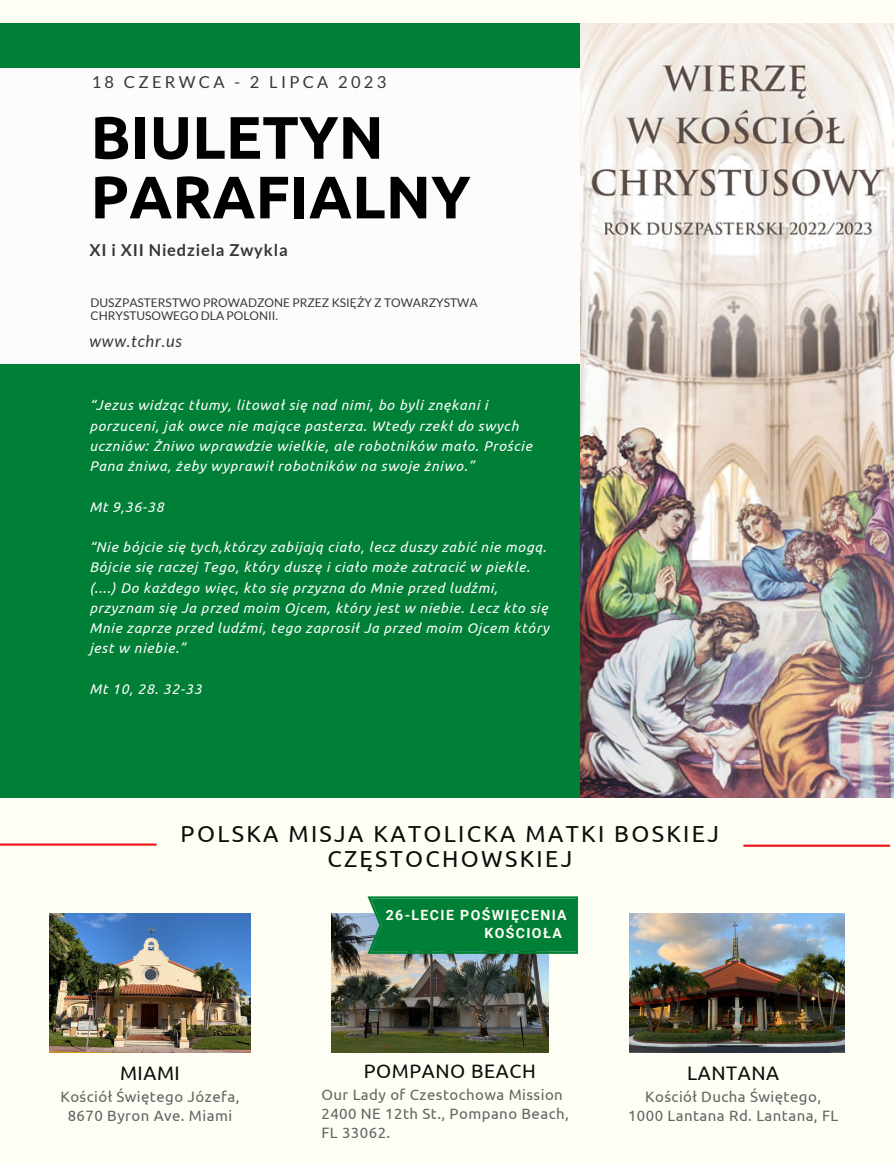
<style>
.page{position:relative;width:894px;height:1165px;background:#fff}
.page>*{position:absolute;margin:0;border:0;box-sizing:border-box;transform-origin:0 0}
.t1{font:700 60px "Ubuntu";color:#000}
.t2{font:23.1px/24.8px "Ubuntu";letter-spacing:.1em;color:#0c0e0c;text-align:center}
.t3{font:19.5px "Ubuntu";letter-spacing:.03em;color:#0c0e0c}
.t4{font:700 16.5px "Lato";letter-spacing:.05em;color:#373737}
.t5{font:16.5px "Lato";letter-spacing:.2em;color:#373737}
.t6{font:italic 16.5px "Lato";letter-spacing:.05em;color:#373737}
.t7{font:15px/19px "Ubuntu";letter-spacing:.03em;color:#646464}
.t8{font:italic 14.1px/20.2px "Ubuntu";letter-spacing:.05em;color:#fcfcfc}
.t9{font:700 14.1px/17.5px "Roboto";letter-spacing:.1em;color:#fffef5}
.t10{font:12px/12.9px "Lato";color:#373737}
</style>
<div class="page">
<div style="left:0;top:0;width:894px;height:1164px;background:#fffef5"></div>
<img style="left:579px;top:24px;width:315px;height:773px">
<div style="left:0;top:24px;width:579px;height:773px;background:#008037"></div>
<div style="left:0;top:68px;width:579px;height:296px;background:#fcfcfc"></div>
<img style="left:50px;top:913px;width:200px;height:139px">
<img style="left:630px;top:913px;width:214px;height:139px">
<img style="left:332px;top:913px;width:217px;height:139px">
<hr style="left:744px;top:844px;width:145px;height:2px;background:#ed1d24">
<hr style="left:0;top:843px;width:156px;height:2px;background:#ed1d24">
<svg style="left:367px;top:896px;width:211px;height:57px;background:#08833e"></svg>
<p class="t5" style="left:92px;top:72px;width:296px">18 CZERWCA - 2 LIPCA 2023</p>
<p class="t1" style="left:91px;top:103px;width:295px">BIULETYN</p>
<p class="t1" style="left:91px;top:162px;width:382px">PARAFIALNY</p>
<p class="t4" style="left:89px;top:240px;width:200px">XI i XII Niedziela Zwykla</p>
<p class="t10" style="left:91px;top:296px;width:389px">DUSZPASTERSTWO PROWADZONE PRZEZ KSIĘŻY Z TOWARZYSTWA<br>CHRYSTUSOWEGO DLA POLONII.</p>
<p class="t6" style="left:89px;top:330px;width:94px">www.tchr.us</p>
<p class="t8" style="left:89px;top:395px;width:444px">“Jezus widząc tłumy, litował się nad nimi, bo byli znękani i porzuceni, jak owce nie mające pasterza. Wtedy rzekł do swych uczniów: Żniwo wprawdzie wielkie, ale robotników mało. Proście Pana żniwa, żeby wyprawił robotników na swoje żniwo.”</p>
<p class="t8" style="left:89px;top:496px;width:76px">Mt 9,36-38</p>
<p class="t8" style="left:89px;top:536px;width:461px">“Nie bójcie się tych,którzy zabijają ciało, lecz duszy zabić nie mogą.<br>Bójcie się raczej Tego, który duszę i ciało może zatracić w piekle. (....) Do każdego więc, kto się przyzna do Mnie przed ludźmi, przyznam się Ja przed moim Ojcem, który jest w niebie. Lecz kto się Mnie zaprze przed ludźmi, tego zaprosił Ja przed moim Ojcem który jest w niebie.”</p>
<p class="t8" style="left:89px;top:678px;width:114px">Mt 10, 28. 32-33</p>
<p class="t2" style="left:181px;top:821px;width:540px">POLSKA MISJA KATOLICKA MATKI BOSKIEJ<br>CZĘSTOCHOWSKIEJ</p>
<p class="t3" style="left:120px;top:1061px;width:61px">MIAMI</p>
<p class="t7" style="left:60px;top:1087px;width:180px">Kościół Świętego Józefa,</p>
<p class="t7" style="left:68px;top:1106px;width:166px">8670 Byron Ave. Miami</p>
<p class="t9" style="left:484px;top:906px;width:84px;text-indent:-99px">26-LECIE POŚWIĘCENIA<br>KOŚCIOŁA</p>
<p class="t3" style="left:364px;top:1059px;width:174px">POMPANO BEACH</p>
<p class="t7" style="left:321px;top:1084px;width:243px">Our Lady of Czestochowa Mission</p>
<p class="t7" style="left:321px;top:1104px;width:249px">2400 NE 12th St., Pompano Beach,<br>FL 33062.</p>
<p class="t3" style="left:687px;top:1061px;width:94px">LANTANA</p>
<p class="t7" style="left:645px;top:1087px;width:177px">Kościół Ducha Świętego,</p>
<p class="t7" style="left:628px;top:1106px;width:212px">1000 Lantana Rd. Lantana, FL</p>
</div>
